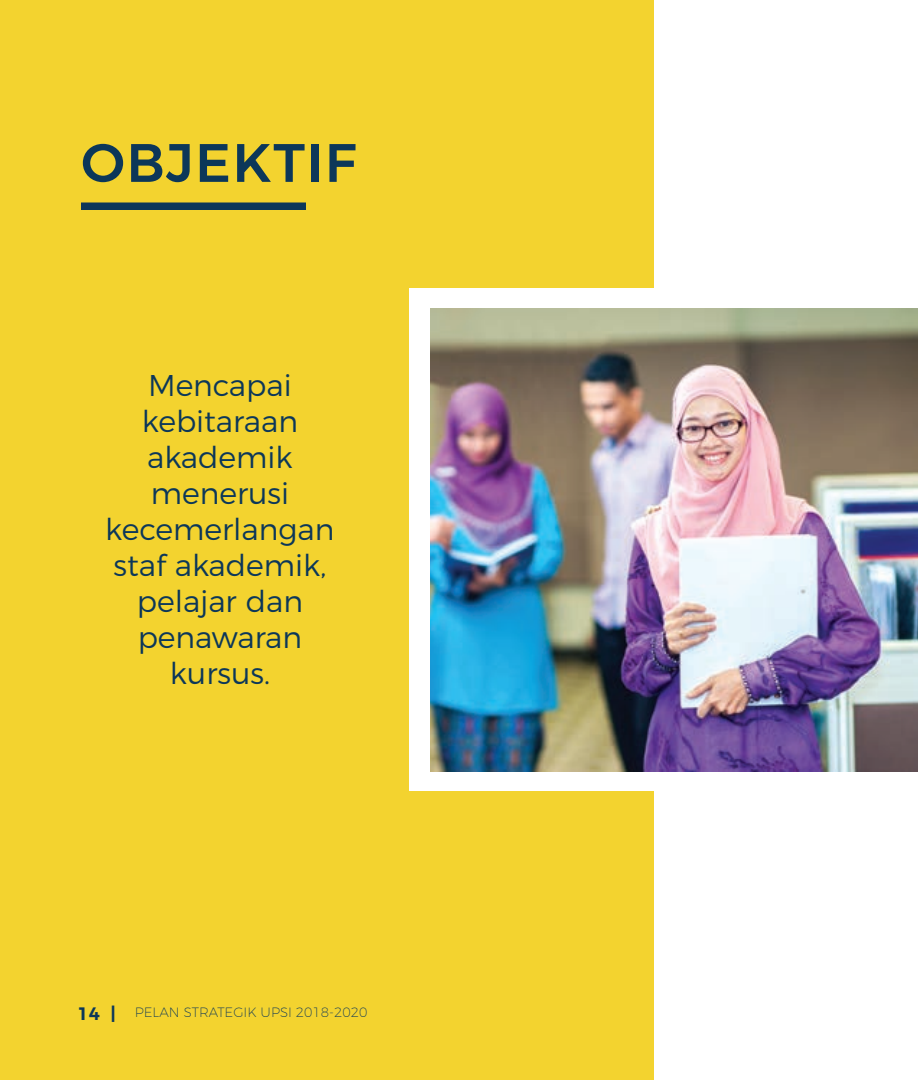
<style>
.page{position:relative;width:918px;height:1080px;background:#fff}
.page>*{position:absolute;margin:0;border:0;box-sizing:border-box;transform-origin:0 0}
.t1{font:500 54px "Montserrat";letter-spacing:.03em;color:#0c3759}
.t2{font:300 30px/36px "Montserrat";color:#0c3759;text-align:center}
.t3{font:600 18px "Montserrat";color:#0c3759}
.t4{font:200 13.5px "Montserrat";color:#0c3759}
.s1{font-weight:700}
</style>
<div class="page">
<div style="left:0;top:0;width:653px;height:1080px;background:#f3d32f"></div>
<div style="left:81px;top:202px;width:225px;height:8px;background:#0c3759"></div>
<div style="left:410px;top:288px;width:508px;height:502px;background:#fff"></div>
<img style="left:430px;top:309px;width:488px;height:462px">
<h1 class="t1" style="left:81px;top:119px;width:277px">OBJEKTIF</h1>
<p class="t2" style="left:105px;top:365px;width:231px">Mencapai kebitaraan akademik menerusi kecemerlangan staf akademik, pelajar dan penawaran kursus.</p>
<p class="t3" style="left:78px;top:999px;width:40px">14 <span class="s1">|</span></p>
<p class="t4" style="left:135px;top:1002px;width:234px">PELAN STRATEGIK UPSI 2018-2020</p>
</div>
